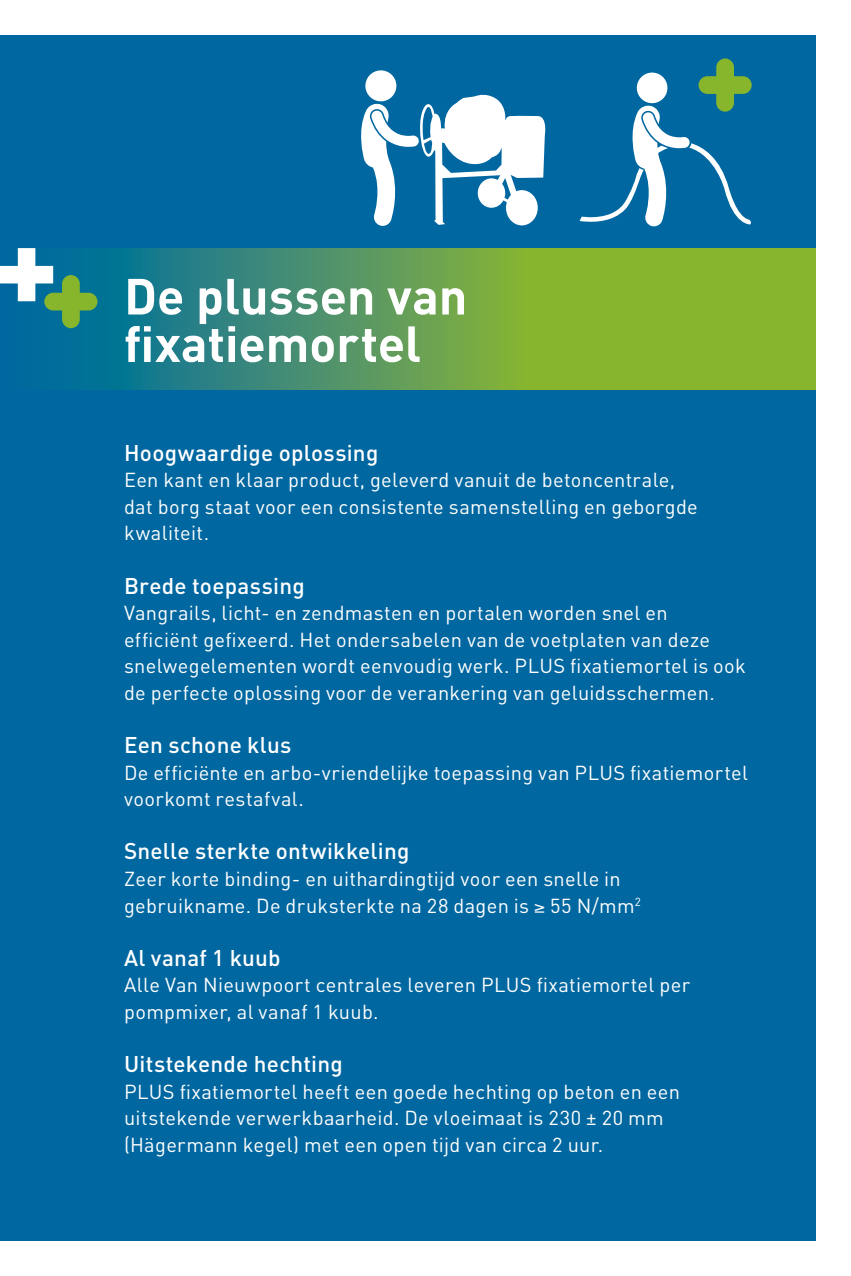
<style>
.page{position:relative;width:851px;height:1276px;background:#fff}
.page>*{position:absolute;margin:0;border:0;box-sizing:border-box;transform-origin:0 0}
.t1{font:700 50px/47.5px "DIN";letter-spacing:-.005em;color:#fff}
.t2{font:500 22.5px "DIN";letter-spacing:.01em;color:#fff}
.t3{font:20px/26.5px "DIN";letter-spacing:.015em;color:#fff}
</style>
<div class="page">
<div style="left:0;top:35px;width:815px;height:213px;background:#0067a0"></div>
<div style="left:0;top:390px;width:815px;height:850px;background:#0067a0"></div>
<svg style="left:0;top:248px;width:815px;height:142px;background:#5b9c56"></svg>
<svg style="left:0;top:248px;width:97px;height:80px"></svg>
<div style="left:365px;top:70px;width:32px;height:32px;background:#fff;border-radius:50%"></div>
<svg style="left:361px;top:93px;width:185px;height:133px"></svg>
<svg style="left:579px;top:58px;width:173px;height:168px"></svg>
<h1 class="t1" style="left:124px;top:270px;width:344px">De plussen van fixatiemortel</h1>
<p class="t2" style="left:124px;top:438px;width:256px">Hoogwaardige oplossing</p>
<p class="t3" style="left:124px;top:466px;width:575px">Een kant en klaar product, geleverd vanuit de betoncentrale, dat borg staat voor een consistente samenstelling en geborgde kwaliteit.</p>
<p class="t2" style="left:124px;top:571px;width:182px">Brede toepassing</p>
<p class="t3" style="left:124px;top:599px;width:623px">Vangrails, licht- en zendmasten en portalen worden snel en efficiënt gefixeerd. Het ondersabelen van de voetplaten van deze snelwegelementen wordt eenvoudig werk. PLUS fixatiemortel is ook de perfecte oplossing voor de verankering van geluidsschermen.</p>
<p class="t2" style="left:124px;top:730px;width:169px">Een schone klus</p>
<p class="t3" style="left:124px;top:759px;width:625px">De efficiënte en arbo-vriendelijke toepassing van PLUS fixatiemortel voorkomt restafval.</p>
<p class="t2" style="left:124px;top:837px;width:287px">Snelle sterkte ontwikkeling</p>
<p class="t3" style="left:124px;top:865px;width:518px">Zeer korte binding- en uithardingtijd voor een snelle in gebruikname. De druksterkte na 28 dagen is ≥ 55 N/mm<sup>2</sup></p>
<p class="t2" style="left:124px;top:943px;width:158px">Al vanaf 1 kuub</p>
<p class="t3" style="left:124px;top:971px;width:567px">Alle Van Nieuwpoort centrales leveren PLUS fixatiemortel per pompmixer, al vanaf 1 kuub.</p>
<p class="t2" style="left:124px;top:1049px;width:220px">Uitstekende hechting</p>
<p class="t3" style="left:124px;top:1077px;width:557px">PLUS fixatiemortel heeft een goede hechting op beton en een uitstekende verwerkbaarheid. De vloeimaat is 230 ± 20 mm (Hägermann kegel) met een open tijd van circa 2 uur.</p>
</div>
